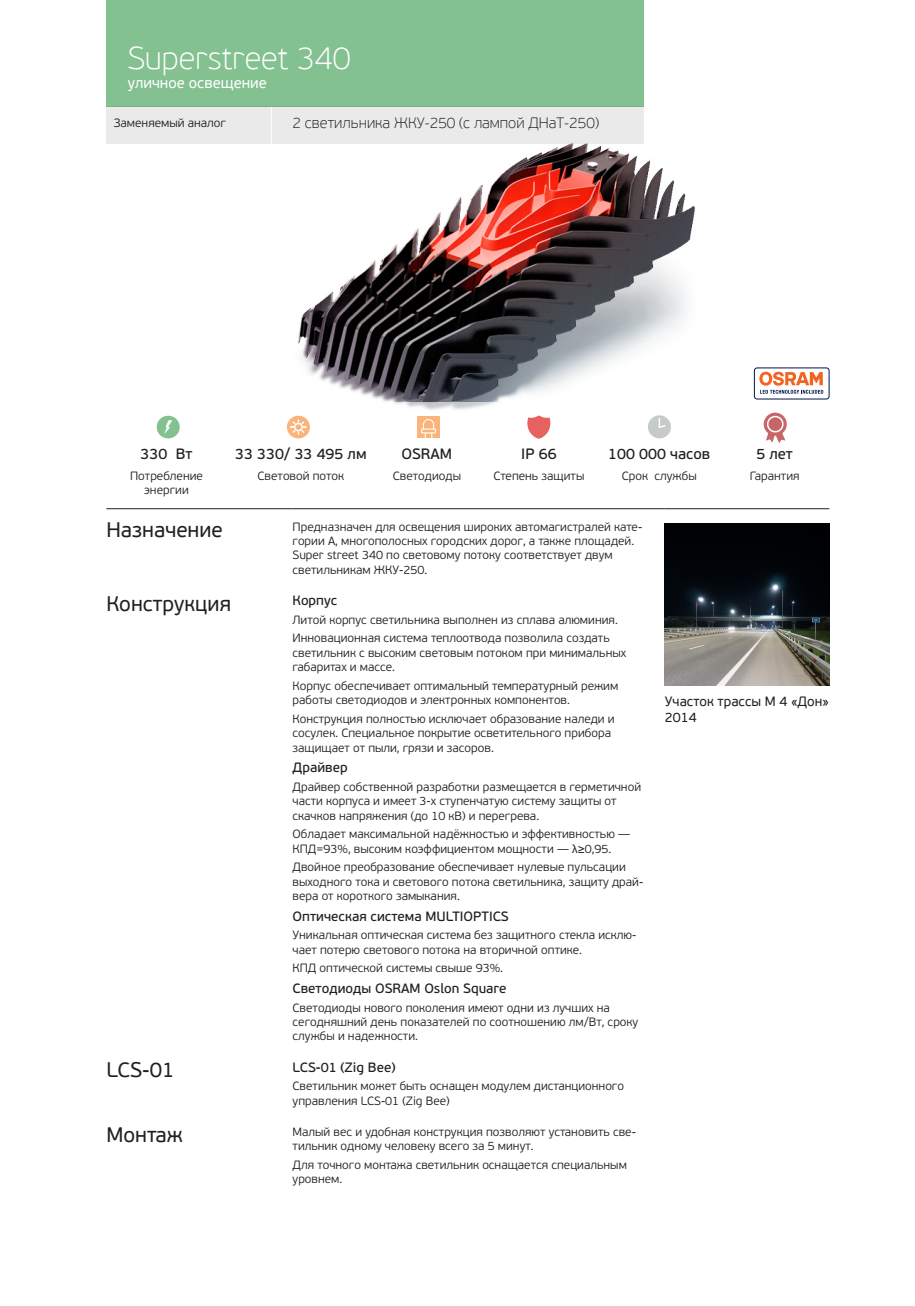
<style>
.page{position:relative;width:915px;height:1306px;background:#fff}
.page>*{position:absolute;margin:0;border:0;box-sizing:border-box;transform-origin:0 0}
.t1{font:100 31.5px "PF Beau Sans Pro";color:#fff}
.t2{font:21px "PF Beau Sans Pro";color:#231f20}
.t3{font:15px "PF Beau Sans Pro Bbook";color:#231f20}
.t4{font:100 15px "PF Beau Sans Pro";color:#231f20}
.t5{font:15px "PF Beau Sans Pro";color:#fff}
.t6{font:13.5px "PF Beau Sans Pro Bbook";color:#231f20}
.t7{font:13.5px/16.2px "PF Beau Sans Pro";color:#231f20}
.t8{font:300 12px/14.4px "PF Beau Sans Pro";color:#231f20}
.s1{font-family:"Myriad Pro";font-weight:400}
.s2{font-weight:400}
</style>
<div class="page">
<img style="left:298px;top:128px;width:397px;height:274px">
<div style="left:106px;top:106px;width:537px;height:38px;background:#eaeaeb"></div>
<div style="left:157px;top:416px;width:23px;height:22px;background:#83c190;border-radius:50%"></div>
<svg style="left:164px;top:420px;width:8px;height:14px"></svg>
<div style="left:647px;top:415px;width:23px;height:23px;background:#c6caca;border-radius:50%"></div>
<svg style="left:658px;top:418px;width:8px;height:10px"></svg>
<svg style="left:766px;top:429px;width:19px;height:14px"></svg>
<svg style="left:763px;top:412px;width:23px;height:23px"></svg>
<div style="left:767px;top:416px;width:15px;height:16px;background:#c76669;border-radius:50%"></div>
<div style="left:766px;top:416px;width:17px;height:16px;border:2px solid #fff;border-radius:50%"></div>
<div style="left:287px;top:416px;width:23px;height:22px;background:#fab37b;border-radius:50%"></div>
<svg style="left:289px;top:418px;width:18px;height:17px"></svg>
<svg style="left:527px;top:415px;width:24px;height:24px"></svg>
<img style="left:417px;top:416px;width:22px;height:21px">
<hr style="left:271px;top:106px;width:1px;height:43px;background:#fff">
<div style="left:754px;top:368px;width:74px;height:31px;border:1px solid #02144b;border-radius:3px"></div>
<svg style="left:759px;top:372px;width:64px;height:22px"></svg>
<hr style="left:106px;top:508px;width:186px;height:1px;background:#231f20">
<hr style="left:292px;top:508px;width:372px;height:1px;background:#231f20">
<hr style="left:664px;top:508px;width:165px;height:1px;background:#231f20">
<div style="left:106px;top:0;width:537px;height:106px;background:#83c190"></div>
<img style="left:664px;top:523px;width:165px;height:162px">
<h1 class="t1" style="left:128px;top:41px;width:224px">Superstreet 340</h1>
<p class="t5" style="left:128px;top:74px;width:141px">уличное освещение</p>
<p class="t8" style="left:114px;top:115px;width:114px">Заменяемый аналог</p>
<p class="t4" style="left:292px;top:114px;width:308px">2 светильника ЖКУ-250 (с лампой ДНаТ-250)</p>
<p class="t3" style="left:141px;top:445px;width:53px">330 Вт</p>
<p class="t3" style="left:235px;top:445px;width:133px">33 330/ 33 495 лм</p>
<p class="t3" style="left:401px;top:445px;width:52px">OSRAM</p>
<p class="t3" style="left:521px;top:445px;width:37px">IP 66</p>
<p class="t3" style="left:608px;top:445px;width:103px">100 000 часов</p>
<p class="t3" style="left:756px;top:445px;width:38px">5 лет</p>
<p class="t8" style="left:130px;top:469px;width:74px">Потребление</p>
<p class="t8" style="left:144px;top:483px;width:46px">энергии</p>
<p class="t8" style="left:257px;top:469px;width:88px">Световой поток</p>
<p class="t8" style="left:392px;top:469px;width:70px">Светодиоды</p>
<p class="t8" style="left:493px;top:469px;width:92px">Cтепень защиты</p>
<p class="t8" style="left:621px;top:469px;width:76px">Срок службы</p>
<p class="t8" style="left:749px;top:469px;width:51px">Гарантия</p>
<p class="t2" style="left:106px;top:518px;width:118px">Назначение</p>
<p class="t8" style="left:292px;top:519px;width:351px">Предназначен для освещения широких автомагистралей кате&shy;гории А, многополосных городских дорог, а также площадей.<br>Super street 340 по световому потоку соответствует двум светильникам ЖКУ-250.</p>
<p class="t2" style="left:106px;top:591px;width:126px">Конструкция</p>
<p class="t6" style="left:292px;top:592px;width:46px">Корпус</p>
<p class="t8" style="left:292px;top:612px;width:327px">Литой корпус светильника выполнен из сплава алюминия.</p>
<p class="t8" style="left:292px;top:631px;width:335px">Инновационная система теплоотвода позволила создать светильник с высоким световым потоком при минимальных габаритах и массе.</p>
<p class="t8" style="left:292px;top:678px;width:327px">Корпус обеспечивает оптимальный температурный режим работы светодиодов и электронных компонентов.</p>
<p class="t8" style="left:292px;top:711px;width:323px">Конструкция полностью исключает образование наледи и сосулек. Специальное покрытие осветительного прибора защищает от пыли, грязи и засоров.</p>
<p class="t6" style="left:292px;top:760px;width:57px">Драйвер</p>
<p class="t8" style="left:292px;top:779px;width:350px">Драйвер собственной разработки размещается в герметичной части корпуса и имеет 3-х ступенчатую систему защиты от скачков напряжения (до 10 кВ) и перегрева.</p>
<p class="t8" style="left:292px;top:827px;width:339px">Обладает максимальной надёжностью и эффективностью —<br>КПД=93%, высоким коэффициентом мощности — <span class="s1">λ</span><span class="s2">≥</span>0,95.</p>
<p class="t8" style="left:292px;top:860px;width:352px">Двойное преобразование обеспечивает нулевые пульсации выходного тока и светового потока светильника, защиту драй&shy;вера от короткого замыкания.</p>
<p class="t6" style="left:292px;top:908px;width:217px">Оптическая система MULTIOPTICS</p>
<p class="t8" style="left:292px;top:928px;width:345px">Уникальная оптическая система без защитного стекла исклю&shy;чает потерю светового потока на вторичной оптике.</p>
<p class="t8" style="left:292px;top:961px;width:212px">КПД оптической системы свыше 93%.</p>
<p class="t6" style="left:292px;top:980px;width:215px">Светодиоды OSRAM Oslon Square</p>
<p class="t8" style="left:292px;top:1000px;width:347px">Светодиоды нового поколения имеют одни из лучших на сегодняшний день показателей по соотношению лм/Вт, сроку службы и надежности.</p>
<p class="t2" style="left:106px;top:1058px;width:70px">LCS-01</p>
<p class="t6" style="left:292px;top:1059px;width:104px">LCS-01 (Zig Bee)</p>
<p class="t8" style="left:292px;top:1079px;width:333px">Cветильник может быть оснащен модулем дистанционного управления LCS-01 (Zig Bee)</p>
<p class="t2" style="left:106px;top:1122px;width:78px">Монтаж</p>
<p class="t8" style="left:292px;top:1124px;width:345px">Малый вес и удобная конструкция позволяют установить све&shy;тильник одному человеку всего за 5 минут.</p>
<p class="t8" style="left:292px;top:1157px;width:336px">Для точного монтажа светильник оснащается специальным уровнем.</p>
<p class="t7" style="left:664px;top:693px;width:165px">Участок трассы М 4 «Дон»<br>2014</p>
</div>
